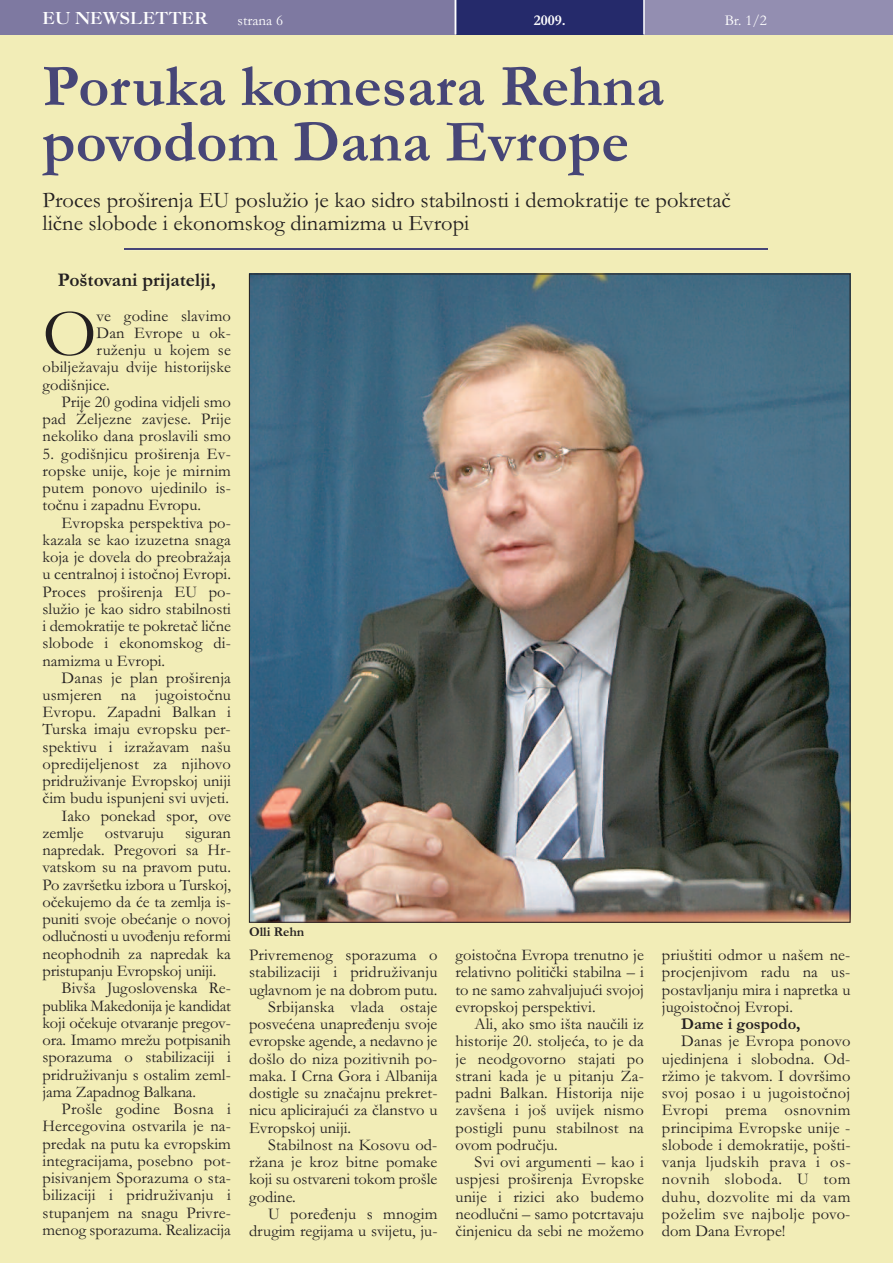
<style>
.page{position:relative;width:893px;height:1263px;background:#fff}
.page>*{position:absolute;margin:0;border:0;box-sizing:border-box;transform-origin:0 0}
.t1{font:69.15px "Garamond";color:#231f20}
.t2{font:22.5px/22.5px "Garamond";color:#231f20}
.t3{font:700 19.5px "Garamond";color:#231f20}
.t4{font:16.5px "Garamond";color:#231f20}
.t5{font:16.5px "Garamond";letter-spacing:.02em;color:#231f20}
.t6{font:16.5px "Garamond";letter-spacing:.025em;color:#231f20}
.t7{font:16.5px "Garamond";letter-spacing:-.02em;color:#231f20}
.t8{font:16.5px "Garamond";letter-spacing:.03em;color:#231f20}
.t9{font:16.5px "Garamond";letter-spacing:.035em;color:#231f20}
.t10{font:700 16.5px "Garamond";color:#231f20}
.t11{font:700 16.5px "Caslon BT";color:#fff}
.t12{font:15px "Garamond";color:#fff}
.t13{font:700 15px "Garamond";color:#fff}
.t14{font:700 13.5px "Garamond";color:#231f20}
</style>
<div class="page">
<div style="left:0;top:34px;width:893px;height:1229px;background:#f2edb7"></div>
<div style="left:0;top:0;width:455px;height:34px;background:#7e79a1"></div>
<div style="left:455px;top:0;width:189px;height:34px;background:#252a6b"></div>
<div style="left:644px;top:0;width:249px;height:34px;background:#938eb1"></div>
<hr style="left:643px;top:0;width:2px;height:35px;background:#fff">
<hr style="left:455px;top:0;width:1px;height:35px;background:#fff">
<svg style="left:44px;top:67px;width:120px;height:39px;background:#bcb8a2"></svg>
<svg style="left:42px;top:134px;width:143px;height:41px;background:#c3bfa5"></svg>
<img style="left:251px;top:276px;width:597px;height:645px">
<hr style="left:124px;top:249px;width:644px;height:1px;background:#474677">
<p class="t11" style="left:43px;top:8px;width:167px">EU NEWSLETTER</p>
<p class="t12" style="left:238px;top:11px;width:47px">strana 6</p>
<p class="t13" style="left:534px;top:11px;width:34px">2009.</p>
<p class="t12" style="left:725px;top:11px;width:44px">Br. 1/2</p>
<p class="t2" style="left:43px;top:188px;width:690px">Proces proširenja EU poslužio je kao sidro stabilnosti i demokratije te pokretač lične slobode i ekonomskog dinamizma u Evropi</p>
<p class="t3" style="left:58px;top:268px;width:159px">Poštovani prijatelji,</p>
<p class="t1" style="left:43px;top:291px;width:56px">O</p>
<p class="t4" style="left:97px;top:305px;width:136px">ve godine slavimo</p>
<p class="t4" style="left:97px;top:322px;width:136px">Dan Evrope u ok-</p>
<p class="t4" style="left:97px;top:340px;width:136px">ruženju u kojem se</p>
<p class="t4" style="left:43px;top:357px;width:190px">obilježavaju dvije historijske</p>
<p class="t4" style="left:43px;top:374px;width:69px">godišnjice.</p>
<p class="t4" style="left:62px;top:391px;width:171px">Prije 20 godina vidjeli smo</p>
<p class="t4" style="left:43px;top:409px;width:190px">pad Željezne zavjese. Prije</p>
<p class="t4" style="left:43px;top:426px;width:190px">nekoliko dana proslavili smo</p>
<p class="t4" style="left:43px;top:443px;width:190px">5. godišnjicu proširenja Ev-</p>
<p class="t4" style="left:43px;top:460px;width:190px">ropske unije, koje je mirnim</p>
<p class="t4" style="left:43px;top:478px;width:190px">putem ponovo ujedinilo is-</p>
<p class="t4" style="left:43px;top:495px;width:160px">točnu i zapadnu Evropu.</p>
<p class="t4" style="left:62px;top:512px;width:171px">Evropska perspektiva po-</p>
<p class="t4" style="left:43px;top:529px;width:190px">kazala se kao izuzetna snaga</p>
<p class="t4" style="left:43px;top:547px;width:190px">koja je dovela do preobražaja</p>
<p class="t4" style="left:43px;top:564px;width:190px">u centralnoj i istočnoj Evropi.</p>
<p class="t4" style="left:43px;top:581px;width:190px">Proces proširenja EU po-</p>
<p class="t4" style="left:43px;top:598px;width:190px">služio je kao sidro stabilnosti</p>
<p class="t4" style="left:43px;top:616px;width:190px">i demokratije te pokretač lične</p>
<p class="t4" style="left:43px;top:633px;width:190px">slobode i ekonomskog di-</p>
<p class="t4" style="left:43px;top:650px;width:124px">namizma u Evropi.</p>
<p class="t4" style="left:62px;top:667px;width:171px">Danas je plan proširenja</p>
<p class="t4" style="left:43px;top:685px;width:190px">usmjeren na jugoistočnu</p>
<p class="t4" style="left:43px;top:702px;width:190px">Evropu. Zapadni Balkan i</p>
<p class="t4" style="left:43px;top:719px;width:190px">Turska imaju evropsku per-</p>
<p class="t4" style="left:43px;top:736px;width:190px">spektivu i izražavam našu</p>
<p class="t4" style="left:43px;top:754px;width:190px">opredijeljenost za njihovo</p>
<p class="t4" style="left:43px;top:771px;width:190px">pridruživanje Evropskoj uniji</p>
<p class="t4" style="left:43px;top:788px;width:188px">čim budu ispunjeni svi uvjeti.</p>
<p class="t4" style="left:62px;top:805px;width:171px">Iako ponekad spor, ove</p>
<p class="t4" style="left:43px;top:823px;width:43px">zemlje</p>
<p class="t4" style="left:105px;top:823px;width:61px">ostvaruju</p>
<p class="t4" style="left:185px;top:823px;width:47px">siguran</p>
<p class="t4" style="left:43px;top:840px;width:190px">napredak. Pregovori sa Hr-</p>
<p class="t4" style="left:43px;top:857px;width:190px">vatskom su na pravom putu.</p>
<p class="t4" style="left:43px;top:874px;width:190px">Po završetku izbora u Turskoj,</p>
<p class="t4" style="left:43px;top:892px;width:190px">očekujemo da će ta zemlja is-</p>
<p class="t4" style="left:43px;top:909px;width:190px">puniti svoje obećanje o novoj</p>
<p class="t4" style="left:43px;top:926px;width:190px">odlučnosti u uvođenju reformi</p>
<p class="t4" style="left:43px;top:943px;width:190px">neophodnih za napredak ka</p>
<p class="t4" style="left:43px;top:961px;width:175px">pristupanju Evropskoj uniji.</p>
<p class="t4" style="left:62px;top:978px;width:171px">Bivša Jugoslovenska Re-</p>
<p class="t7" style="left:43px;top:995px;width:190px">publika Makedonija je kandidat</p>
<p class="t4" style="left:43px;top:1012px;width:190px">koji očekuje otvaranje pregov-</p>
<p class="t4" style="left:43px;top:1030px;width:190px">ora. Imamo mrežu potpisanih</p>
<p class="t4" style="left:43px;top:1047px;width:190px">sporazuma o stabilizaciji i</p>
<p class="t4" style="left:43px;top:1064px;width:190px">pridruživanju s ostalim zeml-</p>
<p class="t4" style="left:43px;top:1081px;width:155px">jama Zapadnog Balkana.</p>
<p class="t4" style="left:62px;top:1099px;width:171px">Prošle godine Bosna i</p>
<p class="t4" style="left:43px;top:1116px;width:190px">Hercegovina ostvarila je na-</p>
<p class="t4" style="left:43px;top:1133px;width:190px">predak na putu ka evropskim</p>
<p class="t4" style="left:43px;top:1150px;width:190px">integracijama, posebno pot-</p>
<p class="t4" style="left:43px;top:1168px;width:190px">pisivanjem Sporazuma o sta-</p>
<p class="t4" style="left:43px;top:1185px;width:190px">bilizaciji i pridruživanju i</p>
<p class="t4" style="left:43px;top:1202px;width:190px">stupanjem na snagu Privre-</p>
<p class="t4" style="left:43px;top:1219px;width:190px">menog sporazuma. Realizacija</p>
<p class="t14" style="left:249px;top:923px;width:57px">Olli Rehn</p>
<p class="t4" style="left:249px;top:945px;width:190px">Privremenog sporazuma o</p>
<p class="t4" style="left:249px;top:962px;width:190px">stabilizaciji i pridruživanju</p>
<p class="t4" style="left:249px;top:979px;width:190px">uglavnom je na dobrom putu.</p>
<p class="t4" style="left:268px;top:996px;width:171px">Srbijanska vlada ostaje</p>
<p class="t4" style="left:249px;top:1014px;width:190px">posvećena unapređenju svoje</p>
<p class="t4" style="left:249px;top:1031px;width:190px">evropske agende, a nedavno je</p>
<p class="t4" style="left:249px;top:1048px;width:190px">došlo do niza pozitivnih po-</p>
<p class="t4" style="left:249px;top:1065px;width:190px">maka. I Crna Gora i Albanija</p>
<p class="t4" style="left:249px;top:1083px;width:190px">dostigle su značajnu prekret-</p>
<p class="t4" style="left:249px;top:1100px;width:190px">nicu aplicirajući za članstvo u</p>
<p class="t4" style="left:249px;top:1117px;width:104px">Evropskoj uniji.</p>
<p class="t4" style="left:268px;top:1134px;width:171px">Stabilnost na Kosovu od-</p>
<p class="t4" style="left:249px;top:1152px;width:190px">ržana je kroz bitne pomake</p>
<p class="t4" style="left:249px;top:1169px;width:190px">koji su ostvareni tokom prošle</p>
<p class="t4" style="left:249px;top:1186px;width:48px">godine.</p>
<p class="t4" style="left:268px;top:1203px;width:171px">U poređenju s mnogim</p>
<p class="t4" style="left:249px;top:1221px;width:190px">drugim regijama u svijetu, ju-</p>
<p class="t4" style="left:455px;top:945px;width:190px">goistočna Evropa trenutno je</p>
<p class="t4" style="left:455px;top:962px;width:190px">relativno politički stabilna – i</p>
<p class="t4" style="left:455px;top:979px;width:190px">to ne samo zahvaljujući svojoj</p>
<p class="t4" style="left:455px;top:996px;width:142px">evropskoj perspektivi.</p>
<p class="t4" style="left:475px;top:1014px;width:171px">Ali, ako smo išta naučili iz</p>
<p class="t4" style="left:455px;top:1031px;width:190px">historije 20. stoljeća, to je da</p>
<p class="t4" style="left:455px;top:1048px;width:190px">je neodgovorno stajati po</p>
<p class="t4" style="left:455px;top:1065px;width:190px">strani kada je u pitanju Za-</p>
<p class="t4" style="left:455px;top:1083px;width:190px">padni Balkan. Historija nije</p>
<p class="t4" style="left:455px;top:1100px;width:190px">zavšena i još uvijek nismo</p>
<p class="t4" style="left:455px;top:1117px;width:190px">postigli punu stabilnost na</p>
<p class="t4" style="left:455px;top:1134px;width:104px">ovom području.</p>
<p class="t4" style="left:475px;top:1152px;width:171px">Svi ovi argumenti – kao i</p>
<p class="t4" style="left:455px;top:1169px;width:190px">uspjesi proširenja Evropske</p>
<p class="t4" style="left:455px;top:1186px;width:190px">unije i rizici ako budemo</p>
<p class="t4" style="left:455px;top:1203px;width:190px">neodlučni – samo potcrtavaju</p>
<p class="t4" style="left:455px;top:1221px;width:190px">činjenicu da sebi ne možemo</p>
<p class="t4" style="left:662px;top:945px;width:190px">priuštiti odmor u našem ne-</p>
<p class="t4" style="left:662px;top:962px;width:190px">procjenjivom radu na us-</p>
<p class="t4" style="left:662px;top:979px;width:190px">postavljanju mira i napretka u</p>
<p class="t4" style="left:662px;top:996px;width:132px">jugoistočnoj Evropi.</p>
<p class="t10" style="left:681px;top:1014px;width:121px">Dame i gospodo,</p>
<p class="t4" style="left:681px;top:1031px;width:171px">Danas je Evropa ponovo</p>
<p class="t4" style="left:662px;top:1048px;width:190px">ujedinjena i slobodna. Od-</p>
<p class="t4" style="left:662px;top:1065px;width:190px">ržimo je takvom. I dovršimo</p>
<p class="t5" style="left:662px;top:1083px;width:190px">svoj posao i u jugoistočnoj</p>
<p class="t5" style="left:662px;top:1100px;width:190px">Evropi prema osnovnim</p>
<p class="t5" style="left:662px;top:1117px;width:190px">principima Evropske unije -</p>
<p class="t4" style="left:662px;top:1134px;width:190px">slobode i demokratije, pošti-</p>
<p class="t8" style="left:662px;top:1152px;width:190px">vanja ljudskih prava i os-</p>
<p class="t9" style="left:662px;top:1169px;width:190px">novnih sloboda. U tom</p>
<p class="t6" style="left:662px;top:1186px;width:190px">duhu, dozvolite mi da vam</p>
<p class="t6" style="left:662px;top:1203px;width:190px">poželim sve najbolje povo-</p>
<p class="t4" style="left:662px;top:1220px;width:125px">dom Dana Evrope!</p>
</div>
